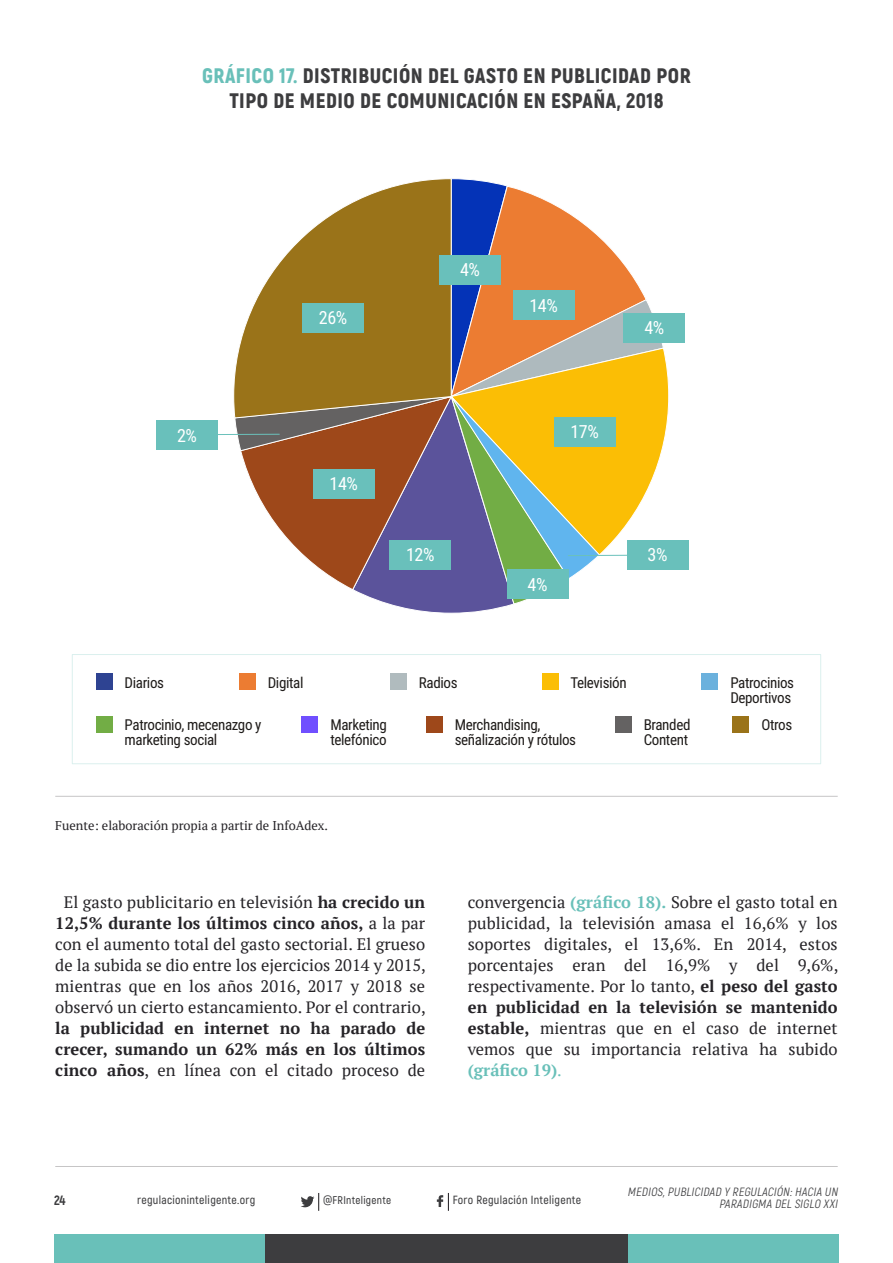
<style>
.page{position:relative;width:893px;height:1263px;background:#fff}
.page>*{position:absolute;margin:0;border:0;box-sizing:border-box;transform-origin:0 0}
.t1{font:900 21px/25.2px "Akrobat";letter-spacing:.025em;color:#3d3d3f;text-align:center}
.t2{font:18.15px "Roboto Condensed";letter-spacing:-.025em;color:#fff}
.t3{font:16.5px/21px "PT Serif";letter-spacing:.005em;color:#252327;text-align:center}
.t4{font:700 16.5px/21px "PT Serif";letter-spacing:.005em;color:#252327;text-align:justify}
.t5{font:15px/15px "Roboto Condensed";letter-spacing:-.025em;color:#1e1b19}
.t6{font:800 13.5px "Akrobat";color:#3d3d3f}
.t7{font:12.75px "PT Serif";color:#252327}
.t8{font:italic 12px/12px "Akrobat";color:#3d3d3f;text-align:right}
.t9{font:600 11.85px "Akrobat";letter-spacing:.025em;color:#3d3d3f}
.t10{font:600 11.25px "Akrobat";letter-spacing:.025em;color:#3d3d3f}
.s1{color:#69c0b9}
.s2{font-weight:700}
.s3{font-weight:400}
.s4{font-weight:700;color:#69c0b9}
.s5{font-size:11.85px}
</style>
<div class="page">
<div style="left:54px;top:1233px;width:211px;height:30px;background:#69c0b9"></div>
<div style="left:628px;top:1233px;width:211px;height:30px;background:#69c0b9"></div>
<div style="left:265px;top:1233px;width:363px;height:30px;background:#3d3d3f"></div>
<hr style="left:55px;top:1166px;width:783px;height:1px;background:#c6c5c6">
<svg style="left:301px;top:1193px;width:18px;height:18px"></svg>
<svg style="left:437px;top:1193px;width:12px;height:18px"></svg>
<hr style="left:55px;top:796px;width:783px;height:1px;background:#c6c5c6">
<div style="left:96px;top:674px;width:16px;height:16px;background:#2e4392"></div>
<div style="left:239px;top:674px;width:16px;height:16px;background:#ec7c32"></div>
<div style="left:390px;top:674px;width:17px;height:16px;background:#b0bbbe"></div>
<div style="left:542px;top:674px;width:16px;height:16px;background:#fbbe05"></div>
<div style="left:702px;top:674px;width:16px;height:16px;background:#6bb1dd"></div>
<div style="left:96px;top:716px;width:16px;height:17px;background:#72ad45"></div>
<div style="left:302px;top:716px;width:16px;height:17px;background:#704fff"></div>
<div style="left:426px;top:716px;width:17px;height:17px;background:#9e481a"></div>
<div style="left:615px;top:716px;width:16px;height:17px;background:#646262"></div>
<div style="left:733px;top:716px;width:16px;height:17px;background:#9a7319"></div>
<svg style="left:664px;top:351px;width:5px;height:90px"></svg>
<svg style="left:172px;top:178px;width:492px;height:436px"></svg>
<div style="left:302px;top:303px;width:62px;height:29px;background:#69c0bb"></div>
<div style="left:439px;top:255px;width:62px;height:29px;background:#69c0bb"></div>
<div style="left:513px;top:291px;width:61px;height:29px;background:#69c0bb"></div>
<div style="left:624px;top:314px;width:61px;height:29px;background:#69c0bb"></div>
<div style="left:554px;top:417px;width:61px;height:30px;background:#69c0bb"></div>
<div style="left:627px;top:540px;width:61px;height:30px;background:#69c0bb"></div>
<div style="left:507px;top:570px;width:61px;height:29px;background:#69c0bb"></div>
<div style="left:390px;top:540px;width:61px;height:30px;background:#69c0bb"></div>
<div style="left:313px;top:469px;width:61px;height:30px;background:#69c0bb"></div>
<div style="left:156px;top:421px;width:62px;height:29px;background:#69c0bb"></div>
<p class="t1" style="left:202px;top:64px;width:490px"><span class="s1">GRÁFICO 17.</span> DISTRIBUCIÓN DEL GASTO EN PUBLICIDAD POR<br>TIPO DE MEDIO DE COMUNICACIÓN EN ESPAÑA, 2018</p>
<p class="t2" style="left:177px;top:428px;width:21px">2%</p>
<p class="t2" style="left:319px;top:310px;width:30px">26%</p>
<p class="t2" style="left:330px;top:477px;width:30px">14%</p>
<p class="t2" style="left:460px;top:262px;width:21px">4%</p>
<p class="t2" style="left:406px;top:548px;width:30px">12%</p>
<p class="t2" style="left:529px;top:298px;width:30px">14%</p>
<p class="t2" style="left:570px;top:425px;width:30px">17%</p>
<p class="t2" style="left:528px;top:577px;width:21px">4%</p>
<p class="t2" style="left:644px;top:321px;width:21px">4%</p>
<p class="t2" style="left:648px;top:548px;width:21px">3%</p>
<p class="t5" style="left:125px;top:676px;width:41px">Diarios</p>
<p class="t5" style="left:268px;top:676px;width:37px">Digital</p>
<p class="t5" style="left:419px;top:676px;width:40px">Radios</p>
<p class="t5" style="left:570px;top:676px;width:58px">Televisión</p>
<p class="t5" style="left:730px;top:676px;width:65px">Patrocinios<br>Deportivos</p>
<p class="t5" style="left:125px;top:719px;width:138px">Patrocinio, mecenazgo y marketing social</p>
<p class="t5" style="left:330px;top:719px;width:58px">Marketing telefónico</p>
<p class="t5" style="left:455px;top:719px;width:123px">Merchandising, señalización y rótulos</p>
<p class="t5" style="left:644px;top:719px;width:48px">Branded<br>Content</p>
<p class="t5" style="left:761px;top:719px;width:32px">Otros</p>
<p class="t7" style="left:55px;top:820px;width:274px">Fuente: elaboración propia a partir de InfoAdex.</p>
<p class="t3" style="left:55px;top:892px;width:372px">El gasto publicitario en televisión <span class="s2">ha crecido un 12,5% durante los últimos cinco años,</span> a la par con el aumento total del gasto sectorial. El grueso de la subida se dio entre los ejercicios 2014 y 2015, mientras que en los años 2016, 2017 y 2018 se observó un cierto estancamiento. Por el contrario,</p>
<p class="t4" style="left:55px;top:1018px;width:371px">la publicidad en internet no ha parado de crecer, sumando un 62% más en los últimos cinco años<span class="s3">, en línea con el citado proceso de</span></p>
<p class="t3" style="left:468px;top:892px;width:372px;text-align:justify">convergencia <span class="s4">(gráfico 18).</span> Sobre el gasto total en publicidad, la televisión amasa el 16,6% y los soportes digitales, el 13,6%. En 2014, estos porcentajes eran del 16,9% y del 9,6%, respectivamente. Por lo tanto, <span class="s2">el peso del gasto en publicidad en la televisión se mantenido estable,</span> mientras que en el caso de internet vemos que su importancia relativa ha subido <span class="s4">(gráfico 19)</span><span class="s1">.</span></p>
<p class="t6" style="left:54px;top:1193px;width:13px">24</p>
<p class="t9" style="left:137px;top:1193px;width:120px">regulacioninteligente.org</p>
<p class="t10" style="left:323px;top:1194px;width:70px"><span class="s5">@</span>FRInteligente</p>
<p class="t9" style="left:453px;top:1193px;width:130px">Foro Regulación Inteligente</p>
<p class="t8" style="left:627px;top:1186px;width:214px">MEDIOS, PUBLICIDAD Y REGULACIÓN: HACIA UN<br>PARADIGMA DEL SIGLO XXI</p>
</div>
